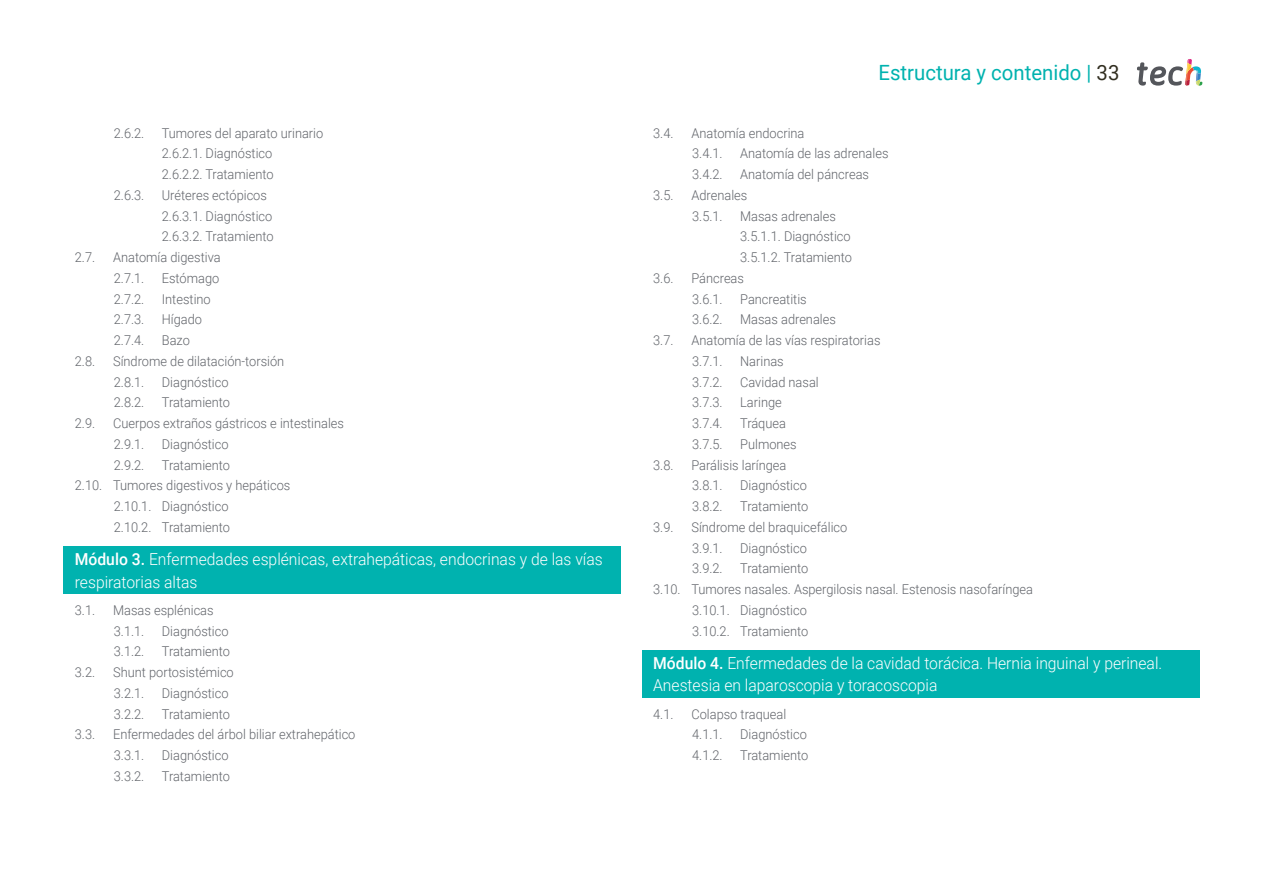
<style>
.page{position:relative;width:1263px;height:893px;background:#fff}
.page>*{position:absolute;margin:0;border:0;box-sizing:border-box;transform-origin:0 0}
.t1{font:21px "Roboto";color:#00b2af}
.t2{font:300 16.5px/22.5px "Roboto";color:#fff;scale:.95 1}
.t3{font:300 13.5px/20.7px "Roboto";color:#61646a;scale:.95 1}
.s1{font-weight:500}
.s2{color:#312e20}
</style>
<div class="page">
<div style="left:64px;top:546px;width:557px;height:48px;background:#00b2af"></div>
<div style="left:642px;top:650px;width:557px;height:48px;background:#00b2af"></div>
<svg style="left:1137px;top:59px;width:65px;height:27px"></svg>
<p class="t3" style="left:114px;top:122px;width:34px">2.6.2.</p>
<p class="t3" style="left:162px;top:122px;width:171px">Tumores del aparato urinario<br>2.6.2.1. Diagnóstico<br>2.6.2.2. Tratamiento</p>
<p class="t3" style="left:114px;top:184px;width:34px">2.6.3.</p>
<p class="t3" style="left:162px;top:184px;width:119px">Uréteres ectópicos<br>2.6.3.1. Diagnóstico<br>2.6.3.2. Tratamiento</p>
<p class="t3" style="left:75px;top:247px;width:23px">2.7.</p>
<p class="t3" style="left:113px;top:247px;width:115px">Anatomía digestiva<br>2.7.1.</p>
<p class="t3" style="left:162px;top:267px;width:62px">Estómago</p>
<p class="t3" style="left:114px;top:288px;width:34px">2.7.2.</p>
<p class="t3" style="left:162px;top:288px;width:53px">Intestino</p>
<p class="t3" style="left:114px;top:309px;width:34px">2.7.3.</p>
<p class="t3" style="left:162px;top:309px;width:44px">Hígado</p>
<p class="t3" style="left:114px;top:330px;width:34px">2.7.4.</p>
<p class="t3" style="left:162px;top:330px;width:31px">Bazo</p>
<p class="t3" style="left:75px;top:350px;width:23px">2.8.</p>
<p class="t3" style="left:113px;top:350px;width:182px">Síndrome de dilatación-torsión<br>2.8.1.</p>
<p class="t3" style="left:162px;top:371px;width:72px">Diagnóstico</p>
<p class="t3" style="left:114px;top:392px;width:34px">2.8.2.</p>
<p class="t3" style="left:162px;top:392px;width:73px">Tratamiento</p>
<p class="t3" style="left:75px;top:413px;width:23px">2.9.</p>
<p class="t3" style="left:113px;top:413px;width:245px">Cuerpos extraños gástricos e intestinales<br>2.9.1.</p>
<p class="t3" style="left:162px;top:433px;width:72px">Diagnóstico</p>
<p class="t3" style="left:114px;top:454px;width:34px">2.9.2.</p>
<p class="t3" style="left:162px;top:454px;width:73px">Tratamiento</p>
<p class="t3" style="left:75px;top:475px;width:228px">2.10. Tumores digestivos y hepáticos</p>
<p class="t3" style="left:114px;top:496px;width:122px">2.10.1. Diagnóstico</p>
<p class="t3" style="left:114px;top:516px;width:124px">2.10.2. Tratamiento</p>
<p class="t2" style="left:75px;top:547px;width:557px"><span class="s1">Módulo 3.</span> Enfermedades esplénicas, extrahepáticas, endocrinas y de las vías respiratorias altas</p>
<p class="t3" style="left:75px;top:599px;width:23px">3.1.</p>
<p class="t3" style="left:113px;top:599px;width:107px">Masas esplénicas<br>3.1.1.</p>
<p class="t3" style="left:162px;top:620px;width:72px">Diagnóstico</p>
<p class="t3" style="left:114px;top:641px;width:34px">3.1.2.</p>
<p class="t3" style="left:162px;top:641px;width:73px">Tratamiento</p>
<p class="t3" style="left:75px;top:661px;width:23px">3.2.</p>
<p class="t3" style="left:113px;top:661px;width:129px">Shunt portosistémico<br>3.2.1.</p>
<p class="t3" style="left:162px;top:682px;width:72px">Diagnóstico</p>
<p class="t3" style="left:114px;top:703px;width:34px">3.2.2.</p>
<p class="t3" style="left:162px;top:703px;width:73px">Tratamiento</p>
<p class="t3" style="left:75px;top:724px;width:23px">3.3.</p>
<p class="t3" style="left:113px;top:724px;width:257px">Enfermedades del árbol biliar extrahepático<br>3.3.1.</p>
<p class="t3" style="left:162px;top:744px;width:72px">Diagnóstico</p>
<p class="t3" style="left:114px;top:765px;width:34px">3.3.2.</p>
<p class="t3" style="left:162px;top:765px;width:73px">Tratamiento</p>
<h1 class="t1" style="left:878px;top:57px;width:242px">Estructura y contenido | <span class="s2">33</span></h1>
<p class="t3" style="left:653px;top:122px;width:23px">3.4.</p>
<p class="t3" style="left:691px;top:122px;width:120px">Anatomía endocrina<br>3.4.1.</p>
<p class="t3" style="left:740px;top:143px;width:158px">Anatomía de las adrenales</p>
<p class="t3" style="left:692px;top:164px;width:34px">3.4.2.</p>
<p class="t3" style="left:740px;top:164px;width:137px">Anatomía del páncreas</p>
<p class="t3" style="left:653px;top:184px;width:23px">3.5.</p>
<p class="t3" style="left:691px;top:184px;width:60px">Adrenales<br>3.5.1.</p>
<p class="t3" style="left:740px;top:205px;width:119px">Masas adrenales<br>3.5.1.1. Diagnóstico<br>3.5.1.2. Tratamiento</p>
<p class="t3" style="left:653px;top:267px;width:23px">3.6.</p>
<p class="t3" style="left:691px;top:267px;width:57px">Páncreas<br>3.6.1.</p>
<p class="t3" style="left:740px;top:288px;width:72px">Pancreatitis</p>
<p class="t3" style="left:692px;top:309px;width:34px">3.6.2.</p>
<p class="t3" style="left:740px;top:309px;width:102px">Masas adrenales</p>
<p class="t3" style="left:653px;top:330px;width:23px">3.7.</p>
<p class="t3" style="left:691px;top:330px;width:200px">Anatomía de las vías respiratorias<br>3.7.1.</p>
<p class="t3" style="left:740px;top:350px;width:47px">Narinas</p>
<p class="t3" style="left:692px;top:371px;width:34px">3.7.2.</p>
<p class="t3" style="left:740px;top:371px;width:84px">Cavidad nasal</p>
<p class="t3" style="left:692px;top:392px;width:34px">3.7.3.</p>
<p class="t3" style="left:740px;top:392px;width:45px">Laringe</p>
<p class="t3" style="left:692px;top:413px;width:34px">3.7.4.</p>
<p class="t3" style="left:740px;top:413px;width:50px">Tráquea</p>
<p class="t3" style="left:692px;top:433px;width:34px">3.7.5.</p>
<p class="t3" style="left:740px;top:433px;width:61px">Pulmones</p>
<p class="t3" style="left:653px;top:454px;width:23px">3.8.</p>
<p class="t3" style="left:691px;top:454px;width:101px">Parálisis laríngea<br>3.8.1.</p>
<p class="t3" style="left:740px;top:475px;width:72px">Diagnóstico</p>
<p class="t3" style="left:692px;top:496px;width:34px">3.8.2.</p>
<p class="t3" style="left:740px;top:496px;width:73px">Tratamiento</p>
<p class="t3" style="left:653px;top:516px;width:23px">3.9.</p>
<p class="t3" style="left:691px;top:516px;width:166px">Síndrome del braquicefálico<br>3.9.1.</p>
<p class="t3" style="left:740px;top:537px;width:72px">Diagnóstico</p>
<p class="t3" style="left:692px;top:558px;width:34px">3.9.2.</p>
<p class="t3" style="left:740px;top:558px;width:73px">Tratamiento</p>
<p class="t3" style="left:653px;top:579px;width:401px">3.10. Tumores nasales. Aspergilosis nasal. Estenosis nasofaríngea</p>
<p class="t3" style="left:692px;top:599px;width:122px">3.10.1. Diagnóstico</p>
<p class="t3" style="left:692px;top:620px;width:124px">3.10.2. Tratamiento</p>
<p class="t2" style="left:653px;top:651px;width:537px"><span class="s1">Módulo 4.</span> Enfermedades de la cavidad torácica. Hernia inguinal y perineal.<br>Anestesia en laparoscopia y toracoscopia</p>
<p class="t3" style="left:653px;top:703px;width:23px">4.1.</p>
<p class="t3" style="left:691px;top:703px;width:101px">Colapso traqueal<br>4.1.1.</p>
<p class="t3" style="left:740px;top:724px;width:72px">Diagnóstico</p>
<p class="t3" style="left:692px;top:744px;width:34px">4.1.2.</p>
<p class="t3" style="left:740px;top:744px;width:73px">Tratamiento</p>
</div>
